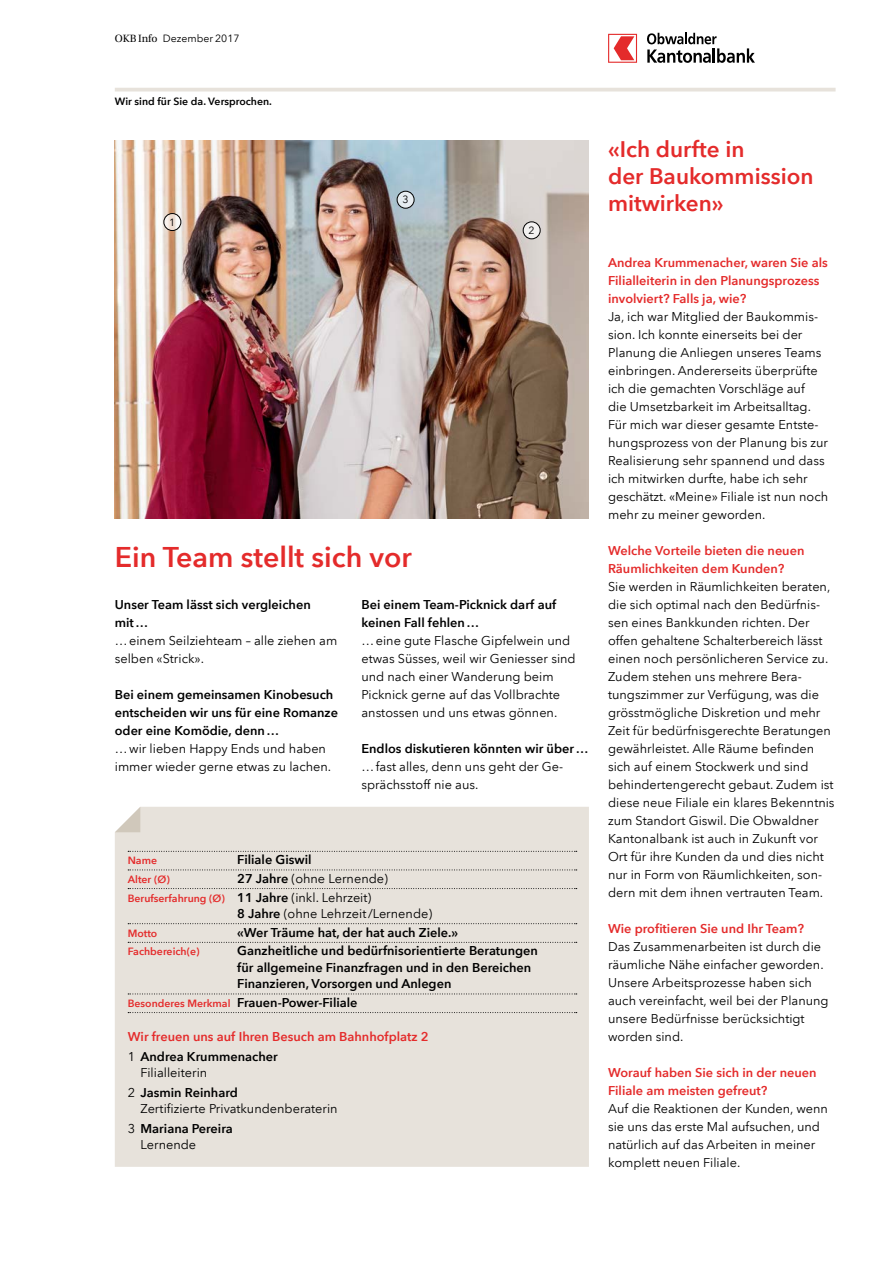
<style>
.page{position:relative;width:893px;height:1263px;background:#fff}
.page>*{position:absolute;margin:0;border:0;box-sizing:border-box;transform-origin:0 0}
.Titel_19_22{font:600 28.5px "Avenir Next LT Com";color:#e42b2b}
.Titel_15_18{font:600 22.5px/27px "Avenir Next LT Com";color:#e42b2b}
.Grundtext_8_5_12{font:12.75px/18px "Avenir Next LT Com";color:#000}
.Grundtext_8_5_12-2{font:600 12.75px/18px "Avenir Next LT Com";color:#000}
.Grundtext_8_5_12-3{font:600 12.75px/18px "Avenir Next LT Com";color:#e42b2b}
.Grundtext_8_5_12-4{font:600 10.5px "Avenir Next LT Com";color:#e42b2b}
.Spitzmarke{font:600 10.5px "Avenir Next LT Com";color:#000}
.t1{font:10.5px "Avenir Next LT Com";color:#000}
.s1{font-family:"Utopia"}
.s2{font-weight:600}
.s3{font-size:12.75px;color:#000}
.s4{font-weight:400;font-size:12.75px;color:#000}
.s5{font-size:10.5px;color:#e42b2b}
.s6{font-weight:400}
</style>
<div class="page">
<img style="left:115px;top:141px;width:474px;height:378px">
<svg style="left:608px;top:34px;width:29px;height:29px"></svg>
<svg style="left:647px;top:33px;width:108px;height:30px"></svg>
<hr style="left:115px;top:88px;width:721px;height:3px;background:#e7e2db">
<svg style="left:523px;top:222px;width:17px;height:17px"></svg>
<div style="left:523px;top:222px;width:17px;height:17px;border:1px solid #000;border-radius:50%"></div>
<svg style="left:397px;top:191px;width:17px;height:17px"></svg>
<div style="left:397px;top:191px;width:17px;height:17px;border:1px solid #000;border-radius:50%"></div>
<svg style="left:164px;top:214px;width:17px;height:17px"></svg>
<div style="left:164px;top:213px;width:17px;height:18px;border:1px solid #000;border-radius:50%"></div>
<div style="left:115px;top:807px;width:474px;height:360px;background:#e7e2db"></div>
<svg style="left:115px;top:807px;width:25px;height:25px"></svg>
<svg style="left:128px;top:851px;width:449px;height:1px"></svg>
<svg style="left:128px;top:869px;width:449px;height:1px"></svg>
<svg style="left:128px;top:888px;width:449px;height:1px"></svg>
<svg style="left:128px;top:923px;width:449px;height:1px"></svg>
<svg style="left:128px;top:942px;width:449px;height:1px"></svg>
<svg style="left:128px;top:993px;width:449px;height:1px"></svg>
<svg style="left:128px;top:1012px;width:449px;height:1px"></svg>
<p class="t1" style="left:115px;top:32px;width:126px"><span class="s1">OKB Info</span> Dezember 2017</p>
<p class="Spitzmarke" style="left:115px;top:95px;width:159px">Wir sind für Sie da. Versprochen.</p>
<p class="t1" style="left:169px;top:216px;width:8px">1</p>
<p class="t1" style="left:403px;top:193px;width:8px">3</p>
<p class="t1" style="left:529px;top:224px;width:8px">2</p>
<p class="Titel_19_22" style="left:115px;top:540px;width:298px">Ein Team stellt sich vor</p>
<p class="Grundtext_8_5_12" style="left:115px;top:595px;width:224px"><span class="s2">Unser Team lässt sich vergleichen mit…<br></span>…einem Seilziehteam – alle ziehen am selben «Strick».</p>
<p class="Grundtext_8_5_12-2" style="left:115px;top:685px;width:225px">Bei einem gemeinsamen Kinobesuch entscheiden wir uns für eine Romanze oder eine Komödie, denn…</p>
<p class="Grundtext_8_5_12" style="left:115px;top:739px;width:218px">…wir lieben Happy Ends und haben immer wieder gerne etwas zu lachen.</p>
<p class="Grundtext_8_5_12" style="left:361px;top:595px;width:216px"><span class="s2">Bei einem Team-Picknick darf auf keinen Fall fehlen…<br></span>…eine gute Flasche Gipfelwein und etwas Süsses, weil wir Geniesser sind und nach einer Wanderung beim<br>Picknick gerne auf das Vollbrachte anstossen und uns etwas gönnen.</p>
<p class="Grundtext_8_5_12" style="left:361px;top:739px;width:228px"><span class="s2">Endlos diskutieren könnten wir über… </span>…fast alles, denn uns geht der Ge&shy;sprächsstoff nie aus.</p>
<p class="Grundtext_8_5_12-4" style="left:128px;top:854px;width:31px">Name</p>
<p class="Grundtext_8_5_12-2" style="left:237px;top:851px;width:76px">Filiale Giswil</p>
<p class="Grundtext_8_5_12-4" style="left:128px;top:873px;width:44px">Alter (Ø)</p>
<p class="Grundtext_8_5_12" style="left:237px;top:870px;width:152px"><span class="s2">27 Jahre</span> (ohne Lernende)</p>
<p class="Grundtext_8_5_12-4" style="left:128px;top:892px;width:245px">Berufserfahrung (Ø) <span class="s3">11 Jahre</span> <span class="s4">(inkl. Lehrzeit)</span></p>
<p class="Grundtext_8_5_12" style="left:237px;top:905px;width:196px"><span class="s2">8 Jahre</span> (ohne Lehrzeit/Lernende)</p>
<p class="Grundtext_8_5_12-4" style="left:128px;top:927px;width:31px">Motto</p>
<p class="Grundtext_8_5_12-2" style="left:237px;top:923px;width:222px">«Wer Träume hat, der hat auch Ziele.»</p>
<p class="Grundtext_8_5_12-4" style="left:128px;top:945px;width:73px">Fachbereich(e)</p>
<p class="Grundtext_8_5_12-2" style="left:237px;top:943px;width:302px;line-height:16.5px">Ganzheitliche und bedürfnisorientierte Beratungen für allgemeine Finanzfragen und in den Bereichen<br>Finanzieren, Vorsorgen und Anlegen</p>
<p class="Grundtext_8_5_12-2" style="left:128px;top:993px;width:231px"><span class="s5">Besonderes Merkmal</span> Frauen-Power-Filiale</p>
<p class="Grundtext_8_5_12-3" style="left:128px;top:1028px;width:302px">Wir freuen uns auf Ihren Besuch am Bahnhofplatz 2</p>
<p class="Grundtext_8_5_12-2" style="left:141px;top:1049px;width:139px;line-height:15.8px;text-indent:-13px"><span class="s6">1</span> Andrea Krummenacher<br><span class="s6">Filialleiterin</span></p>
<p class="Grundtext_8_5_12" style="left:141px;top:1085px;width:199px;line-height:15.8px;text-indent:-13px">2 <span class="s2">Jasmin Reinhard<br></span>Zertifizierte Privatkundenberaterin</p>
<p class="Grundtext_8_5_12-2" style="left:141px;top:1120px;width:94px;line-height:15.8px;text-indent:-13px"><span class="s6">3</span> Mariana Pereira<br><span class="s6">Lernende</span></p>
<p class="Titel_15_18" style="left:608px;top:136px;width:207px">«Ich durfte in<br>der Baukommission mitwirken»</p>
<p class="Grundtext_8_5_12-3" style="left:608px;top:253px;width:221px">Andrea Krummenacher, waren Sie als<br>Filialleiterin in den Planungsprozess involviert? Falls ja, wie?</p>
<p class="Grundtext_8_5_12" style="left:608px;top:307px;width:222px">Ja, ich war Mitglied der Baukommis&shy;sion. Ich konnte einerseits bei der Planung die Anliegen unseres Teams einbringen. Andererseits überprüfte ich die gemachten Vorschläge auf<br>die Umsetzbarkeit im Arbeitsalltag.<br>Für mich war dieser gesamte Entste&shy;hungsprozess von der Planung bis zur Realisierung sehr spannend und dass ich mitwirken durfte, habe ich sehr geschätzt. «Meine» Filiale ist nun noch mehr zu meiner geworden.</p>
<p class="Grundtext_8_5_12-3" style="left:608px;top:541px;width:198px">Welche Vorteile bieten die neuen<br>Räumlichkeiten dem Kunden?</p>
<p class="Grundtext_8_5_12" style="left:608px;top:577px;width:228px">Sie werden in Räumlichkeiten beraten, die sich optimal nach den Bedürfnis&shy;sen eines Bankkunden richten. Der offen gehaltene Schalterbereich lässt einen noch persönlicheren Service zu.<br>Zudem stehen uns mehrere Bera&shy;tungszimmer zur Verfügung, was die grösstmögliche Diskretion und mehr Zeit für bedürfnisgerechte Beratungen gewährleistet. Alle Räume befinden sich auf einem Stockwerk und sind behindertengerecht gebaut. Zudem ist diese neue Filiale ein klares Bekenntnis zum Standort Giswil. Die Obwaldner Kantonalbank ist auch in Zukunft vor Ort für ihre Kunden da und dies nicht nur in Form von Räumlichkeiten, son&shy;dern mit dem ihnen vertrauten Team.</p>
<p class="Grundtext_8_5_12-3" style="left:608px;top:919px;width:198px">Wie profitieren Sie und Ihr Team?</p>
<p class="Grundtext_8_5_12" style="left:608px;top:937px;width:222px">Das Zusammenarbeiten ist durch die räumliche Nähe einfacher geworden.<br>Unsere Arbeitsprozesse haben sich auch vereinfacht, weil bei der Planung unsere Bedürfnisse berücksichtigt worden sind.</p>
<p class="Grundtext_8_5_12-3" style="left:608px;top:1063px;width:210px">Worauf haben Sie sich in der neuen<br>Filiale am meisten gefreut?</p>
<p class="Grundtext_8_5_12" style="left:608px;top:1099px;width:221px">Auf die Reaktionen der Kunden, wenn sie uns das erste Mal aufsuchen, und natürlich auf das Arbeiten in meiner komplett neuen Filiale.</p>
</div>
